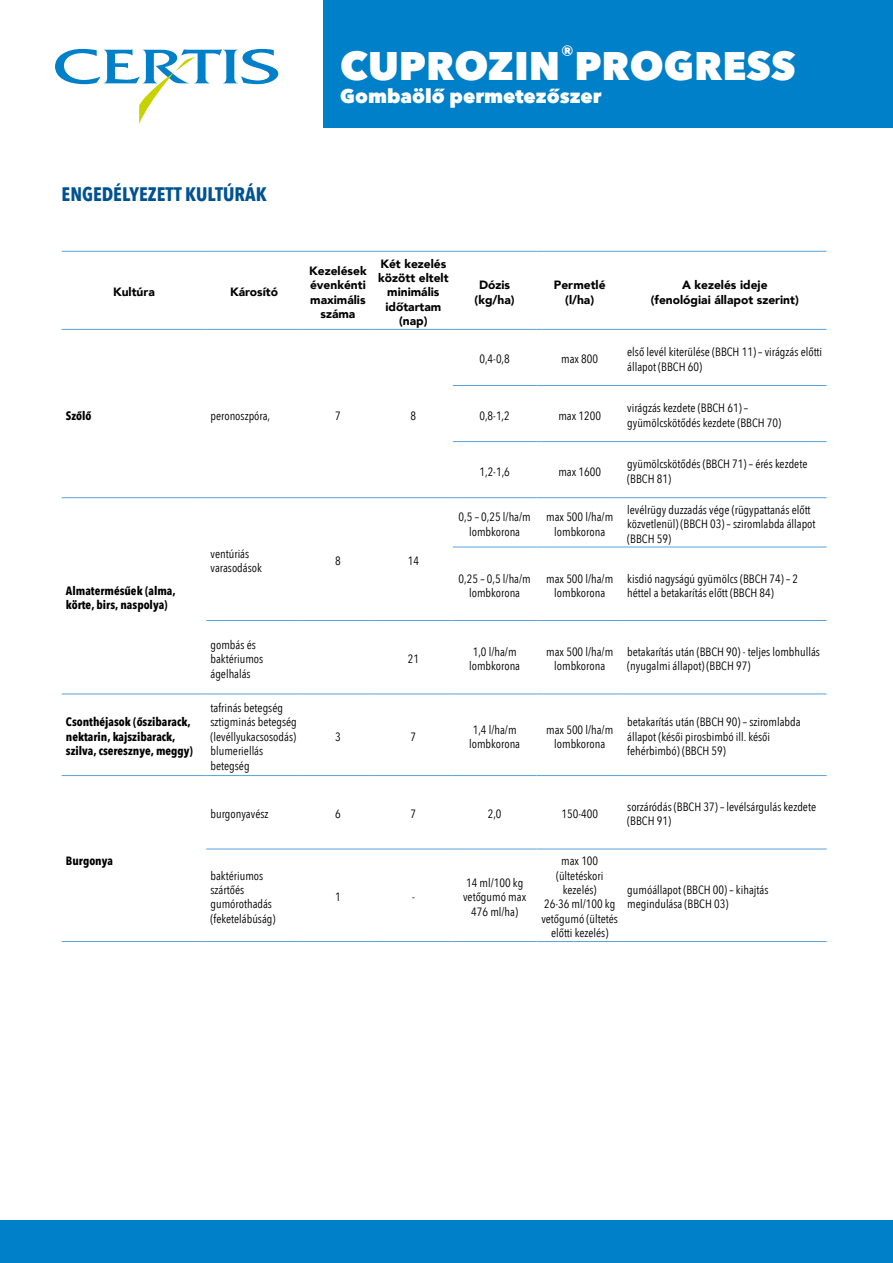
<style>
.page{position:relative;width:893px;height:1263px;background:#fff}
.page>*{position:absolute;margin:0;border:0;box-sizing:border-box;transform-origin:0 0}
.t1{font:800 39.75px "Avenir Next";color:#fff}
.t2{font:800 23.25px "Avenir Next";color:#fff}
.t3{font:700 19.5px "Avenir Next Condensed";color:#005290}
.t4{font:800 19.5px "Avenir Next";color:#fff}
.t5{font:12px/14.4px "Avenir Next Condensed";color:#000}
.t6{font:900 12px/14.4px "Avenir";color:#000;text-align:center}
.t7{font:700 12px/14.4px "Avenir Next Condensed";color:#000}
</style>
<div class="page">
<div style="left:323px;top:0;width:570px;height:128px;background:#0080c8"></div>
<div style="left:0;top:1220px;width:893px;height:43px;background:#0080c8"></div>
<svg style="left:55px;top:49px;width:223px;height:75px"></svg>
<hr style="left:62px;top:251px;width:144px;height:1px;background:#59a2d9">
<hr style="left:206px;top:251px;width:96px;height:1px;background:#59a2d9">
<hr style="left:302px;top:251px;width:72px;height:1px;background:#59a2d9">
<hr style="left:374px;top:251px;width:79px;height:1px;background:#59a2d9">
<hr style="left:453px;top:251px;width:83px;height:1px;background:#59a2d9">
<hr style="left:536px;top:251px;width:87px;height:1px;background:#59a2d9">
<hr style="left:623px;top:251px;width:204px;height:1px;background:#59a2d9">
<hr style="left:62px;top:329px;width:144px;height:1px;background:#59a2d9">
<hr style="left:206px;top:329px;width:96px;height:1px;background:#59a2d9">
<hr style="left:302px;top:329px;width:72px;height:1px;background:#59a2d9">
<hr style="left:374px;top:329px;width:79px;height:1px;background:#59a2d9">
<hr style="left:453px;top:329px;width:83px;height:1px;background:#59a2d9">
<hr style="left:536px;top:329px;width:87px;height:1px;background:#59a2d9">
<hr style="left:623px;top:329px;width:204px;height:1px;background:#59a2d9">
<hr style="left:453px;top:385px;width:83px;height:1px;background:#59a2d9">
<hr style="left:536px;top:385px;width:87px;height:1px;background:#59a2d9">
<hr style="left:623px;top:385px;width:204px;height:1px;background:#59a2d9">
<hr style="left:453px;top:441px;width:83px;height:1px;background:#59a2d9">
<hr style="left:536px;top:441px;width:87px;height:1px;background:#59a2d9">
<hr style="left:623px;top:441px;width:204px;height:1px;background:#59a2d9">
<hr style="left:62px;top:497px;width:144px;height:1px;background:#59a2d9">
<hr style="left:206px;top:497px;width:96px;height:1px;background:#59a2d9">
<hr style="left:302px;top:497px;width:72px;height:1px;background:#59a2d9">
<hr style="left:374px;top:497px;width:79px;height:1px;background:#59a2d9">
<hr style="left:453px;top:497px;width:83px;height:1px;background:#59a2d9">
<hr style="left:536px;top:497px;width:87px;height:1px;background:#59a2d9">
<hr style="left:623px;top:497px;width:204px;height:1px;background:#59a2d9">
<hr style="left:453px;top:547px;width:83px;height:1px;background:#59a2d9">
<hr style="left:536px;top:547px;width:87px;height:1px;background:#59a2d9">
<hr style="left:623px;top:547px;width:204px;height:1px;background:#59a2d9">
<hr style="left:206px;top:620px;width:96px;height:1px;background:#59a2d9">
<hr style="left:302px;top:620px;width:72px;height:1px;background:#59a2d9">
<hr style="left:374px;top:620px;width:79px;height:1px;background:#59a2d9">
<hr style="left:453px;top:620px;width:83px;height:1px;background:#59a2d9">
<hr style="left:536px;top:620px;width:87px;height:1px;background:#59a2d9">
<hr style="left:623px;top:620px;width:204px;height:1px;background:#59a2d9">
<hr style="left:62px;top:693px;width:144px;height:1px;background:#59a2d9">
<hr style="left:206px;top:693px;width:96px;height:1px;background:#59a2d9">
<hr style="left:302px;top:693px;width:72px;height:1px;background:#59a2d9">
<hr style="left:374px;top:693px;width:79px;height:1px;background:#59a2d9">
<hr style="left:453px;top:693px;width:83px;height:1px;background:#59a2d9">
<hr style="left:536px;top:693px;width:87px;height:1px;background:#59a2d9">
<hr style="left:623px;top:693px;width:204px;height:1px;background:#59a2d9">
<hr style="left:62px;top:775px;width:144px;height:1px;background:#59a2d9">
<hr style="left:206px;top:775px;width:96px;height:1px;background:#59a2d9">
<hr style="left:302px;top:775px;width:72px;height:1px;background:#59a2d9">
<hr style="left:374px;top:775px;width:79px;height:1px;background:#59a2d9">
<hr style="left:453px;top:775px;width:83px;height:1px;background:#59a2d9">
<hr style="left:536px;top:775px;width:87px;height:1px;background:#59a2d9">
<hr style="left:623px;top:775px;width:204px;height:1px;background:#59a2d9">
<hr style="left:206px;top:849px;width:96px;height:1px;background:#59a2d9">
<hr style="left:302px;top:849px;width:72px;height:1px;background:#59a2d9">
<hr style="left:374px;top:849px;width:79px;height:1px;background:#59a2d9">
<hr style="left:453px;top:849px;width:83px;height:1px;background:#59a2d9">
<hr style="left:536px;top:849px;width:87px;height:1px;background:#59a2d9">
<hr style="left:623px;top:849px;width:204px;height:1px;background:#59a2d9">
<hr style="left:62px;top:941px;width:144px;height:1px;background:#59a2d9">
<hr style="left:206px;top:941px;width:96px;height:1px;background:#59a2d9">
<hr style="left:302px;top:941px;width:72px;height:1px;background:#59a2d9">
<hr style="left:374px;top:941px;width:79px;height:1px;background:#59a2d9">
<hr style="left:453px;top:941px;width:83px;height:1px;background:#59a2d9">
<hr style="left:536px;top:941px;width:87px;height:1px;background:#59a2d9">
<hr style="left:623px;top:941px;width:204px;height:1px;background:#59a2d9">
<h3 class="t3" style="left:62px;top:182px;width:207px">ENGEDÉLYEZETT KULTÚRÁK</h3>
<p class="t6" style="left:113px;top:285px;width:43px">Kultúra</p>
<p class="t6" style="left:230px;top:285px;width:49px">Károsító</p>
<h2 class="t2" style="left:560px;top:39px;width:15px">®</h2>
<h3 class="t4" style="left:340px;top:84px;width:263px">Gombaölő permetezőszer</h3>
<h1 class="t1" style="left:340px;top:41px;width:457px">CUPROZIN PROGRESS</h1>
<p class="t6" style="left:309px;top:263px;width:59px">Kezelések évenkénti maximális száma</p>
<p class="t6" style="left:378px;top:256px;width:72px">Két kezelés között eltelt minimális időtartam (nap)</p>
<p class="t6" style="left:475px;top:277px;width:41px">Dózis (kg/ha)</p>
<p class="t6" style="left:554px;top:277px;width:53px">Permetlé (l/ha)</p>
<p class="t6" style="left:651px;top:277px;width:149px">A kezelés ideje (fenológiai állapot szerint)</p>
<p class="t7" style="left:66px;top:408px;width:27px">Szőlő</p>
<p class="t5" style="left:210px;top:408px;width:61px">peronoszpóra,</p>
<p class="t5" style="left:335px;top:408px;width:7px">7</p>
<p class="t5" style="left:411px;top:408px;width:7px">8</p>
<p class="t7" style="left:66px;top:583px;width:111px">Almatermésűek (alma, körte, birs, naspolya)</p>
<p class="t5" style="left:211px;top:546px;width:53px">ventúriás varasodások</p>
<p class="t5" style="left:335px;top:553px;width:7px">8</p>
<p class="t5" style="left:408px;top:553px;width:13px">14</p>
<p class="t5" style="left:479px;top:351px;width:32px">0,4-0,8</p>
<p class="t5" style="left:561px;top:351px;width:39px">max 800</p>
<p class="t5" style="left:627px;top:344px;width:196px">első levél kiterülése (BBCH 11) – virágzás előtti állapot (BBCH 60)</p>
<p class="t5" style="left:479px;top:408px;width:32px">0,8-1,2</p>
<p class="t5" style="left:558px;top:408px;width:44px">max 1200</p>
<p class="t5" style="left:627px;top:400px;width:155px">virágzás kezdete (BBCH 61) – gyümölcskötődés kezdete (BBCH 70)</p>
<p class="t5" style="left:479px;top:464px;width:32px">1,2-1,6</p>
<p class="t5" style="left:558px;top:464px;width:44px">max 1600</p>
<p class="t5" style="left:627px;top:456px;width:182px">gyümölcskötődés (BBCH 71) – érés kezdete (BBCH 81)</p>
<p class="t5" style="left:459px;top:509px;width:74px;text-align:center">0,5 – 0,25 l/ha/m lombkorona</p>
<p class="t5" style="left:546px;top:509px;width:69px;text-align:center">max 500 l/ha/m lombkorona</p>
<p class="t5" style="left:627px;top:502px;width:190px">levélrügy duzzadás vége (rügypattanás előtt közvetlenül) (BBCH 03) – sziromlabda állapot (BBCH 59)</p>
<p class="t5" style="left:459px;top:571px;width:74px;text-align:center">0,25 – 0,5 l/ha/m lombkorona</p>
<p class="t5" style="left:546px;top:571px;width:69px;text-align:center">max 500 l/ha/m lombkorona</p>
<p class="t5" style="left:627px;top:571px;width:172px">kisdió nagyságú gyümölcs (BBCH 74) – 2 héttel a betakarítás előtt (BBCH 84)</p>
<p class="t7" style="left:66px;top:715px;width:129px">Csonthéjasok (őszibarack, nektarin, kajszibarack, szilva, cseresznye, meggy)</p>
<p class="t7" style="left:66px;top:853px;width:49px">Burgonya</p>
<p class="t5" style="left:211px;top:637px;width:54px">gombás és baktériumos ágelhalás</p>
<p class="t5" style="left:211px;top:700px;width:88px">tafrinás betegség sztigminás betegség (levéllyukacsosodás) blumeriellás betegség</p>
<p class="t5" style="left:408px;top:651px;width:13px">21</p>
<p class="t5" style="left:469px;top:644px;width:52px">1,0 l/ha/m lombkorona</p>
<p class="t5" style="left:546px;top:644px;width:69px;text-align:center">max 500 l/ha/m lombkorona</p>
<p class="t5" style="left:627px;top:644px;width:194px">betakarítás után (BBCH 90) - teljes lombhullás (nyugalmi állapot) (BBCH 97)</p>
<p class="t5" style="left:335px;top:729px;width:7px">3</p>
<p class="t5" style="left:411px;top:729px;width:7px">7</p>
<p class="t5" style="left:469px;top:721px;width:52px">1,4 l/ha/m lombkorona</p>
<p class="t5" style="left:546px;top:721px;width:69px;text-align:center">max 500 l/ha/m lombkorona</p>
<p class="t5" style="left:627px;top:714px;width:175px">betakarítás után (BBCH 90) – sziromlabda állapot (késői pirosbimbó ill. késői fehérbimbó) (BBCH 59)</p>
<p class="t5" style="left:211px;top:806px;width:59px">burgonyavész</p>
<p class="t5" style="left:335px;top:806px;width:7px">6</p>
<p class="t5" style="left:411px;top:806px;width:7px">7</p>
<p class="t5" style="left:488px;top:806px;width:15px">2,0</p>
<p class="t5" style="left:561px;top:806px;width:38px">150-400</p>
<p class="t5" style="left:627px;top:799px;width:190px">sorzáródás (BBCH 37) – levélsárgulás kezdete (BBCH 91)</p>
<p class="t5" style="left:211px;top:868px;width:66px">baktériumos szártőés gumórothadás (feketelábúság)</p>
<p class="t5" style="left:335px;top:889px;width:7px">1</p>
<p class="t5" style="left:412px;top:889px;width:4px">-</p>
<p class="t5" style="left:463px;top:875px;width:65px;text-align:center">14 ml/100 kg vetőgumó max<br>476 ml/ha)</p>
<p class="t5" style="left:541px;top:853px;width:78px;text-align:center">max 100 (ültetéskori kezelés)<br>26-36 ml/100 kg vetőgumó (ültetés előtti kezelés)</p>
<p class="t5" style="left:627px;top:882px;width:143px">gumóállapot (BBCH 00) – kihajtás megindulása (BBCH 03)</p>
</div>
